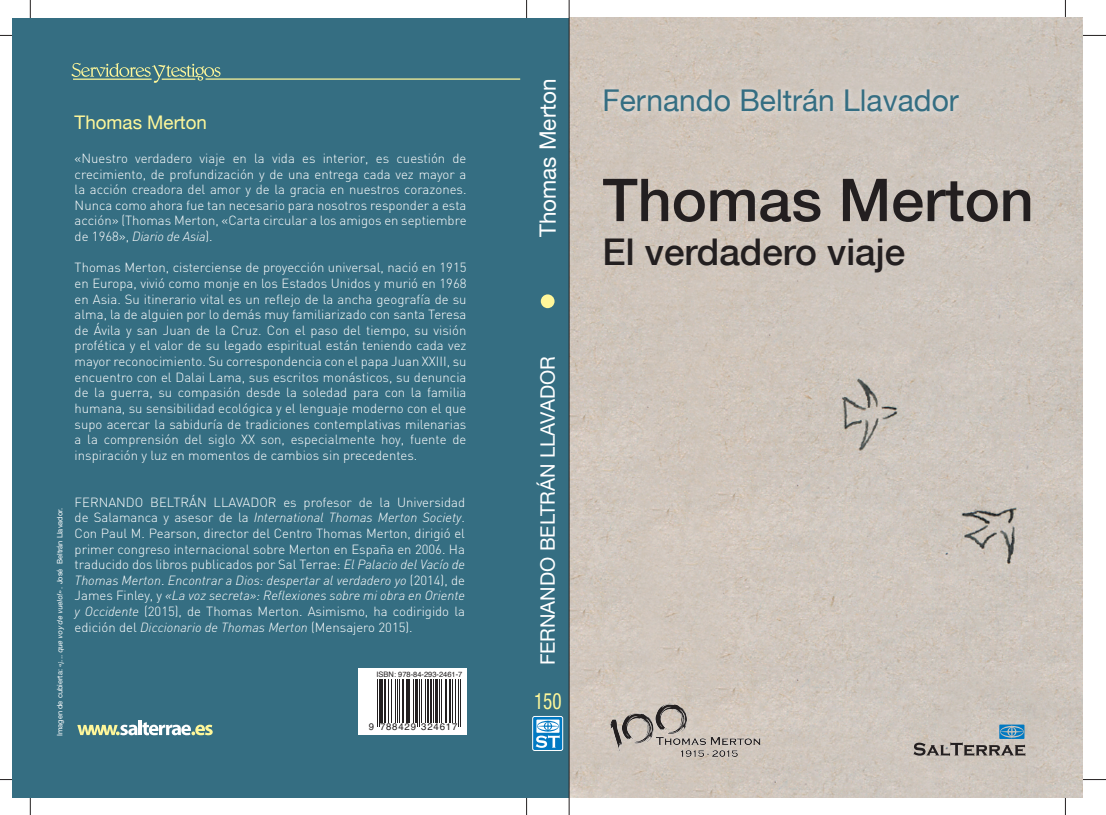
<style>
.page{position:relative;width:1106px;height:815px;background:#fff}
.page>*{position:absolute;margin:0;border:0;box-sizing:border-box;transform-origin:0 0}
.t1{font:500 59.25px "Helvetica Neue";color:#231f20}
.t2{font:500 36.88px "Helvetica Neue";color:#231f20}
.t3{font:30px "Helvetica Neue";color:#356e82}
.t4{font:22.5px "Helvetica Neue";color:#fff}
.t5{font:condensed 22.5px "Helvetica Neue";color:#fff79a;scale:.85 1}
.t6{font:20px "Helvetica Neue";color:#fff}
.t7{font:18.75px "Helvetica Neue";color:#fff79a}
.t8{font:300 13.12px/15.6px "DIN";color:#fff;text-align:justify}
.t9{font:9.62px "Helvetica";letter-spacing:.085em;color:#231f20}
.t10{font:7.5px "Helvetica Neue";color:#fff}
.t11{font:7.5px "Helvetica";color:#231f20}
.s1{font-style:italic}
</style>
<div class="page">
<hr style="left:1065px;top:0;width:1px;height:815px;background:#231f20">
<hr style="left:30px;top:0;width:1px;height:815px;background:#231f20">
<hr style="left:526px;top:0;width:1px;height:815px;background:#231f20">
<hr style="left:0;top:35px;width:1106px;height:1px;background:#231f20">
<hr style="left:0;top:779px;width:1106px;height:1px;background:#231f20">
<div style="left:12px;top:18px;width:571px;height:779px;background:#356e82"></div>
<svg style="left:71px;top:63px;width:149px;height:20px"></svg>
<hr style="left:205px;top:78px;width:315px;height:2px;background:#fff79a">
<div style="left:358px;top:668px;width:109px;height:67px;background:#fff"></div>
<hr style="left:138px;top:720px;width:3px;height:15px;background:#fff">
<svg style="left:77px;top:722px;width:136px;height:13px"></svg>
<hr style="left:377px;top:679px;width:1px;height:48px;background:#231f20">
<hr style="left:379px;top:679px;width:1px;height:48px;background:#231f20">
<hr style="left:380px;top:679px;width:3px;height:43px;background:#231f20">
<hr style="left:384px;top:679px;width:2px;height:43px;background:#231f20">
<hr style="left:388px;top:679px;width:1px;height:43px;background:#231f20">
<hr style="left:391px;top:679px;width:1px;height:43px;background:#231f20">
<hr style="left:394px;top:679px;width:1px;height:43px;background:#231f20">
<hr style="left:397px;top:679px;width:1px;height:43px;background:#231f20">
<hr style="left:399px;top:679px;width:1px;height:43px;background:#231f20">
<hr style="left:402px;top:679px;width:2px;height:43px;background:#231f20">
<hr style="left:406px;top:679px;width:2px;height:43px;background:#231f20">
<hr style="left:408px;top:679px;width:2px;height:43px;background:#231f20">
<hr style="left:413px;top:679px;width:1px;height:43px;background:#231f20">
<hr style="left:415px;top:679px;width:1px;height:43px;background:#231f20">
<hr style="left:417px;top:679px;width:1px;height:48px;background:#231f20">
<hr style="left:419px;top:679px;width:1px;height:48px;background:#231f20">
<hr style="left:421px;top:679px;width:1px;height:43px;background:#231f20">
<hr style="left:425px;top:679px;width:1px;height:43px;background:#231f20">
<hr style="left:427px;top:679px;width:2px;height:43px;background:#231f20">
<hr style="left:430px;top:679px;width:1px;height:43px;background:#231f20">
<hr style="left:433px;top:679px;width:1px;height:43px;background:#231f20">
<hr style="left:435px;top:679px;width:2px;height:43px;background:#231f20">
<hr style="left:439px;top:679px;width:1px;height:43px;background:#231f20">
<hr style="left:441px;top:679px;width:1px;height:43px;background:#231f20">
<hr style="left:445px;top:679px;width:2px;height:43px;background:#231f20">
<hr style="left:449px;top:679px;width:2px;height:43px;background:#231f20">
<hr style="left:451px;top:679px;width:1px;height:43px;background:#231f20">
<hr style="left:455px;top:679px;width:1px;height:43px;background:#231f20">
<hr style="left:458px;top:679px;width:1px;height:48px;background:#231f20">
<hr style="left:459px;top:679px;width:1px;height:48px;background:#231f20">
<div style="left:532px;top:716px;width:30px;height:34px;background:linear-gradient(to right,#0079c2,#0079c2);border-radius:2px"></div>
<div style="left:532px;top:716px;width:31px;height:35px;border:1px solid #fff;border-radius:2px"></div>
<svg style="left:536px;top:720px;width:23px;height:28px"></svg>
<div style="left:541px;top:294px;width:13px;height:14px;background:#fff79a;border-radius:50%"></div>
<img style="left:570px;top:18px;width:512px;height:779px">
<hr style="left:569px;top:0;width:1px;height:815px;background:#231f20">
<svg style="left:913px;top:725px;width:112px;height:31px;background:#a3a5a3"></svg>
<div style="left:597px;top:82px;width:369px;height:37px;background:#fff;opacity:.75"></div>
<img style="left:609px;top:703px;width:158px;height:57px">
<p class="t10" style="left:55px;top:736px;width:229px;rotate:-90deg">Imagen de cubierta: «<span class="s1">¡... que voy de vuelo!»</span> . José Beltrán Llavador.</p>
<p class="t7" style="left:75px;top:109px;width:134px">Thomas Merton</p>
<p class="t8" style="left:75px;top:150px;width:393px">«Nuestro verdadero viaje en la vida es interior, es cuestión de crecimiento, de profundización y de una entrega cada vez mayor a la acción creadora del amor y de la gracia en nuestros corazones.<br>Nunca como ahora fue tan necesario para nosotros responder a esta acción» (Thomas Merton, «Carta circular a los amigos en septiembre de 1968», <span class="s1">Diario de Asia</span>).</p>
<p class="t8" style="left:75px;top:260px;width:393px">Thomas Merton, cisterciense de proyección universal, nació en 1915 en Europa, vivió como monje en los Estados Unidos y murió en 1968 en Asia. Su itinerario vital es un reflejo de la ancha geografía de su alma, la de alguien por lo demás muy familiarizado con santa Teresa de Ávila y san Juan de la Cruz. Con el paso del tiempo, su visión profética y el valor de su legado espiritual están teniendo cada vez mayor reconocimiento. Su correspondencia con el papa Juan XXIII, su encuentro con el Dalai Lama, sus escritos monásticos, su denuncia de la guerra, su compasión desde la soledad para con la familia humana, su sensibilidad ecológica y el lenguaje moderno con el que supo acercar la sabiduría de tradiciones contemplativas milenarias a la comprensión del siglo XX son, especialmente hoy, fuente de inspiración y luz en momentos de cambios sin precedentes.</p>
<p class="t8" style="left:75px;top:494px;width:392px">FERNANDO BELTRÁN LLAVADOR es profesor de la Universidad de Salamanca y asesor de la <span class="s1">International Thomas Merton Society</span>.<br>Con Paul M. Pearson, director del Centro Thomas Merton, dirigió el primer congreso internacional sobre Merton en España en 2006. Ha traducido dos libros publicados por Sal Terrae: <span class="s1">El Palacio del Vacío de Thomas Merton</span>. <span class="s1">Encontrar a Dios: despertar al verdadero yo</span> (2014), de James Finley, y <span class="s1">«La voz secreta»: Reflexiones sobre mi obra en Oriente y Occidente</span> (2015), de Thomas Merton. Asimismo, ha codirigido la edición del <span class="s1">Diccionario de Thomas Merton</span> (Mensajero 2015).</p>
<p class="t11" style="left:376px;top:668px;width:87px">ISBN: 978-84-293-2461-7</p>
<p class="t9" style="left:369px;top:719px;width:90px">9 788429 324617</p>
<p class="t4" style="left:531px;top:237px;width:160px;rotate:-90deg">Thomas Merton</p>
<p class="t6" style="left:536px;top:665px;width:310px;rotate:-90deg">FERNANDO BELTRÁN LLAVADOR</p>
<p class="t5" style="left:534px;top:688px;width:34px">150</p>
<p class="t3" style="left:602px;top:79px;width:358px">Fernando Beltrán Llavador</p>
<p class="t1" style="left:602px;top:152px;width:432px">Thomas Merton</p>
<p class="t2" style="left:602px;top:222px;width:304px">El verdadero viaje</p>
</div>
